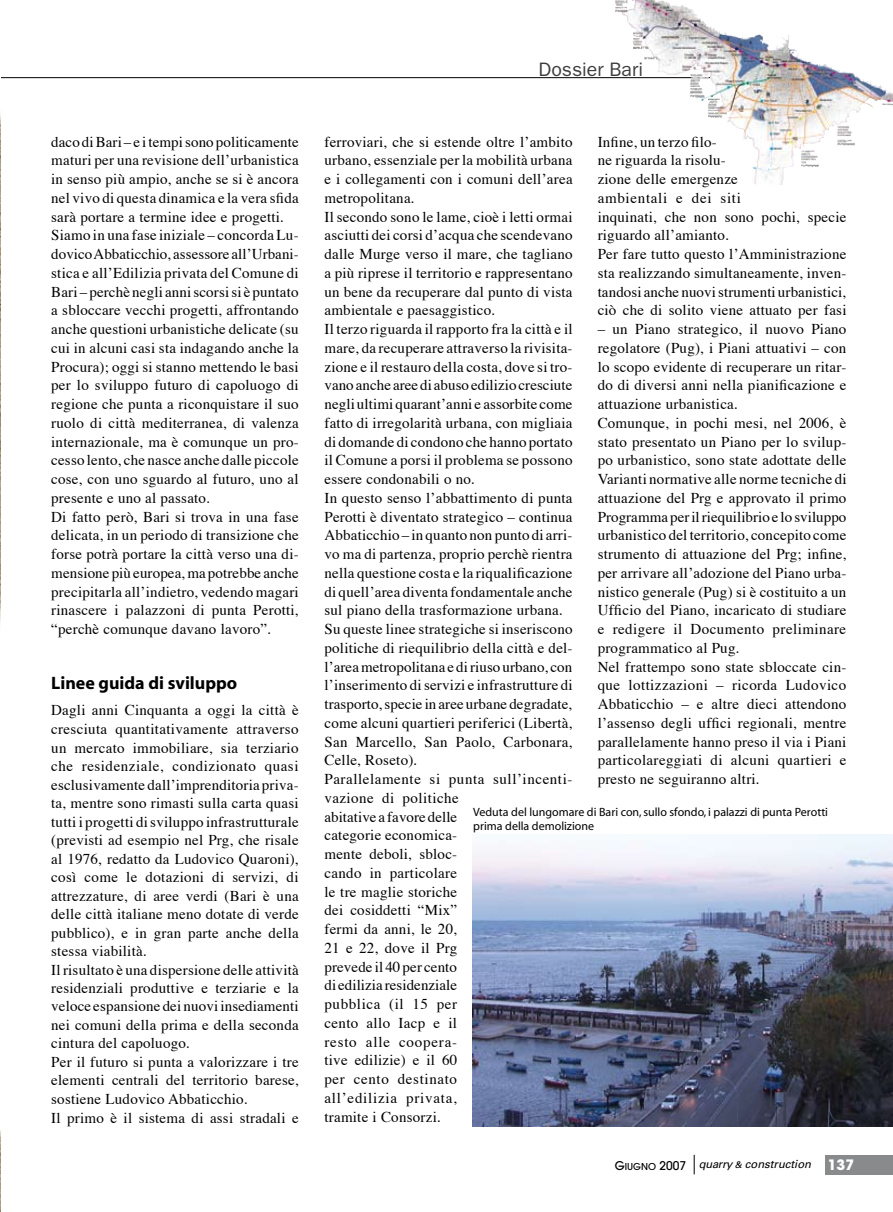
<style>
.page{position:relative;width:893px;height:1212px;background:#fff}
.page>*{position:absolute;margin:0;border:0;box-sizing:border-box;transform-origin:0 0}
.t1{font:19.5px "Franklin Gothic";color:#3e3e40}
.t2{font:700 18px "Myriad";color:#000}
.t3{font:15px/18.8px "Times";letter-spacing:.015em;color:#000}
.t4{font:12px/14.4px "Myriad";color:#000}
.t5{font:500 12px "Avant Garde";color:#000}
.t6{font:italic 11.25px "Univers";color:#000}
.s1{font-size:9.45px}
.s2{font-size:9px}
.s3{font-family:"Avant Garde";font-weight:700;font-style:normal;font-size:14.25px;color:#fff}
</style>
<div class="page">
<div style="left:825px;top:1155px;width:68px;height:20px;background:#898a8c"></div>
<svg style="left:694px;top:1155px;width:1px;height:19px"></svg>
<hr style="left:0;top:77px;width:800px;height:1px;background:#000">
<img style="left:472px;top:834px;width:421px;height:292px">
<img style="left:615px;top:0;width:257px;height:85px">
<img style="left:0;top:77px;width:1px;height:1135px">
<p class="t3" style="left:51px;top:131px;width:249px">daco di Bari – e i tempi sono politicamente maturi per una revisione dell’urbanistica in senso più ampio, anche se si è ancora nel vivo di questa dinamica e la vera sfida sarà portare a termine idee e progetti.<br>Siamo in una fase iniziale – concorda Lu&shy;dovico Abbaticchio, assessore all’Urbani&shy;stica e all’Edilizia privata del Comune di Bari – perchè negli anni scorsi si è puntato a sbloccare vecchi progetti, affrontando anche questioni urbanistiche delicate (su cui in alcuni casi sta indagando anche la Procura); oggi si stanno mettendo le basi per lo sviluppo futuro di capoluogo di regione che punta a riconquistare il suo ruolo di città mediterranea, di valenza internazionale, ma è comunque un pro&shy;cesso lento, che nasce anche dalle piccole cose, con uno sguardo al futuro, uno al presente e uno al passato.<br>Di fatto però, Bari si trova in una fase delicata, in un periodo di transizione che forse potrà portare la città verso una di&shy;mensione più europea, ma potrebbe anche precipitarla all’indietro, vedendo magari rinascere i palazzoni di punta Perotti, “perchè comunque davano lavoro”.</p>
<p class="t2" style="left:51px;top:673px;width:188px">Linee guida di sviluppo</p>
<p class="t3" style="left:51px;top:699px;width:249px">Dagli anni Cinquanta a oggi la città è cresciuta quantitativamente attraverso un mercato immobiliare, sia terziario che residenziale, condizionato quasi esclusivamente dall’imprenditoria priva&shy;ta, mentre sono rimasti sulla carta quasi tutti i progetti di sviluppo infrastrutturale (previsti ad esempio nel Prg, che risale al 1976, redatto da Ludovico Quaroni), così come le dotazioni di servizi, di attrezzature, di aree verdi (Bari è una delle città italiane meno dotate di verde pubblico), e in gran parte anche della stessa viabilità.<br>Il risultato è una dispersione delle attività residenziali produttive e terziarie e la veloce espansione dei nuovi insediamenti nei comuni della prima e della seconda cintura del capoluogo.<br>Per il futuro si punta a valorizzare i tre elementi centrali del territorio barese, sostiene Ludovico Abbaticchio.<br>Il primo è il sistema di assi stradali e</p>
<h1 class="t1" style="left:538px;top:58px;width:106px">Dossier Bari</h1>
<p class="t3" style="left:324px;top:131px;width:250px">ferroviari, che si estende oltre l’ambito urbano, essenziale per la mobilità urbana e i collegamenti con i comuni dell’area metropolitana.<br>Il secondo sono le lame, cioè i letti ormai asciutti dei corsi d’acqua che scendevano dalle Murge verso il mare, che tagliano a più riprese il territorio e rappresentano un bene da recuperare dal punto di vista ambientale e paesaggistico.<br>Il terzo riguarda il rapporto fra la città e il mare, da recuperare attraverso la rivisita&shy;zione e il restauro della costa, dove si tro&shy;vano anche aree di abuso edilizio cresciute negli ultimi quarant’anni e assorbite come fatto di irregolarità urbana, con migliaia di domande di condono che hanno portato il Comune a porsi il problema se possono essere condonabili o no.<br>In questo senso l’abbattimento di punta Perotti è diventato strategico – continua Abbaticchio – in quanto non punto di arri&shy;vo ma di partenza, proprio perchè rientra nella questione costa e la riqualificazione di quell’area diventa fondamentale anche sul piano della trasformazione urbana.<br>Su queste linee strategiche si inseriscono politiche di riequilibrio della città e del&shy;l’area metropolitana e di riuso urbano, con l’inserimento di servizi e infrastrutture di trasporto, specie in aree urbane degradate, come alcuni quartieri periferici (Libertà, San Marcello, San Paolo, Carbonara, Celle, Roseto).<br>Parallelamente si punta sull’incenti&shy;vazione di politiche<br>abitative a favore delle<br>categorie economica-<br>mente deboli, sbloc-<br>cando in particolare<br>le tre maglie storiche<br>dei cosiddetti “Mix”<br>fermi da anni, le 20,<br>21 e 22, dove il Prg<br>prevede il 40 per cento<br>di edilizia residenziale<br>pubblica (il 15 per<br>cento allo Iacp e il<br>resto alle coopera-<br>tive edilizie) e il 60<br>per cento destinato<br>all’edilizia privata,<br>tramite i Consorzi.</p>
<p class="t3" style="left:598px;top:131px;width:250px">Infine, un terzo filo-<br>ne riguarda la risolu-<br>zione delle emergenze<br>ambientali e dei siti<br>inquinati, che non sono pochi, specie riguardo all’amianto.<br>Per fare tutto questo l’Amministrazione sta realizzando simultaneamente, inven&shy;tandosi anche nuovi strumenti urbanistici, ciò che di solito viene attuato per fasi</p>
<p class="t3" style="left:598px;top:318px;width:250px">– un Piano strategico, il nuovo Piano regolatore (Pug), i Piani attuativi – con lo scopo evidente di recuperare un ritar&shy;do di diversi anni nella pianificazione e attuazione urbanistica.<br>Comunque, in pochi mesi, nel 2006, è stato presentato un Piano per lo svilup&shy;po urbanistico, sono state adottate delle Varianti normative alle norme tecniche di attuazione del Prg e approvato il primo Programma per il riequilibrio e lo sviluppo urbanistico del territorio, concepito come strumento di attuazione del Prg; infine, per arrivare all’adozione del Piano urba&shy;nistico generale (Pug) si è costituito a un Ufficio del Piano, incaricato di studiare e redigere il Documento preliminare programmatico al Pug.<br>Nel frattempo sono state sbloccate cin&shy;que lottizzazioni – ricorda Ludovico Abbaticchio – e altre dieci attendono l’assenso degli uffici regionali, mentre parallelamente hanno preso il via i Piani particolareggiati di alcuni quartieri e presto ne seguiranno altri.</p>
<p class="t4" style="left:473px;top:805px;width:356px">Veduta del lungomare di Bari con,sullo sfondo, i palazzi di punta Perotti prima della demolizione</p>
<p class="t5" style="left:615px;top:1158px;width:73px">G<span class="s1">IUGNO</span> 2007</p>
<p class="t6" style="left:699px;top:1157px;width:157px">quarry <span class="s2">&amp;</span> construction <span class="s3">137</span></p>
</div>
